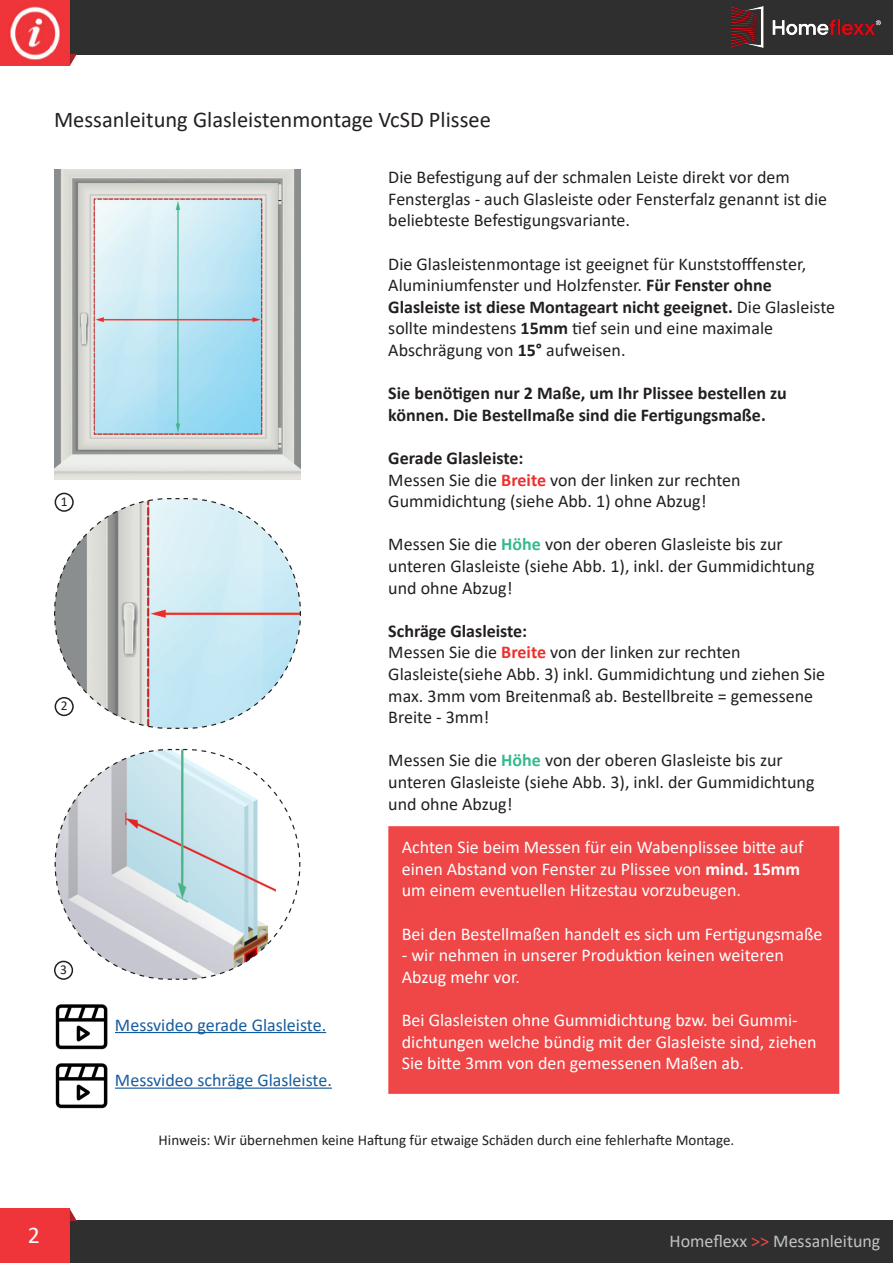
<style>
.page{position:relative;width:893px;height:1263px;background:#fff}
.page>*{position:absolute;margin:0;border:0;box-sizing:border-box;transform-origin:0 0}
.t1{font:24px "Calibri";color:#fff}
.t2{font:22.5px "Calibri";color:#231f20}
.t3{font:18px/21.6px "Calibri";color:#231f20}
.t4{font:18px/21.6px "Calibri";color:#fff}
.t5{font:700 18px "Calibri";color:#231f20}
.t6{font:18px "Calibri";color:#175d9e}
.t7{font:18px "Calibri";color:#c1c3c2}
.t8{font:15px "Calibri";color:#231f20}
.t9{font:13.5px "Calibri";color:#231f20}
.s1{font-weight:700}
.s2{font-weight:700;color:#ee302d}
.s3{font-weight:700;color:#36ba8c}
.s4{color:#ef4647}
</style>
<div class="page">
<div style="left:0;top:0;width:893px;height:54px;background:#2f2f2f"></div>
<div style="left:0;top:0;width:70px;height:66px;background:#ef353a"></div>
<img style="left:10px;top:6px;width:50px;height:54px">
<svg style="left:70px;top:54px;width:7px;height:12px"></svg>
<img style="left:731px;top:7px;width:149px;height:40px">
<div style="left:0;top:1221px;width:893px;height:42px;background:#2f2f2f"></div>
<div style="left:0;top:1209px;width:70px;height:54px;background:#ef353a"></div>
<svg style="left:70px;top:1209px;width:7px;height:12px"></svg>
<svg style="left:54px;top:497px;width:247px;height:232px"></svg>
<img style="left:55px;top:170px;width:245px;height:309px">
<div style="left:55px;top:493px;width:19px;height:19px;border:2px solid #231f20;border-radius:50%"></div>
<div style="left:55px;top:697px;width:19px;height:19px;border:2px solid #231f20;border-radius:50%"></div>
<svg style="left:54px;top:748px;width:247px;height:232px"></svg>
<div style="left:395px;top:833px;width:437px;height:254px;background:#ef4647"></div>
<div style="left:388px;top:826px;width:451px;height:268px;border:14px solid #ef4647"></div>
<img style="left:55px;top:1004px;width:53px;height:46px">
<img style="left:55px;top:1063px;width:53px;height:46px">
<hr style="left:115px;top:1087px;width:217px;height:2px;background:#175d9e">
<hr style="left:115px;top:1032px;width:211px;height:1px;background:#175d9e">
<p class="t2" style="left:54px;top:104px;width:438px">Messanleitung Glasleistenmontage VcSD Plissee</p>
<p class="t9" style="left:61px;top:492px;width:8px">1</p>
<p class="t9" style="left:61px;top:696px;width:8px">2</p>
<p class="t9" style="left:60px;top:960px;width:8px">3</p>
<p class="t6" style="left:115px;top:1012px;width:213px">Messvideo gerade Glasleiste.</p>
<p class="t6" style="left:115px;top:1067px;width:218px">Messvideo schräge Glasleiste.</p>
<p class="t3" style="left:388px;top:166px;width:440px">Die Befestigung auf der schmalen Leiste direkt vor dem<br>Fensterglas - auch Glasleiste oder Fensterfalz genannt ist die beliebteste Befestigungsvariante.</p>
<p class="t3" style="left:388px;top:252px;width:419px">Die Glasleistenmontage ist geeignet für Kunststofffenster,<br>Aluminiumfenster und Holzfenster. <span class="s1">Für Fenster ohne</span></p>
<p class="t3" style="left:388px;top:296px;width:448px"><span class="s1">Glasleiste ist diese Montageart nicht geeignet.</span> Die Glasleiste sollte mindestens <span class="s1">15mm</span> tief sein und eine maximale</p>
<p class="t3" style="left:388px;top:339px;width:239px">Abschrägung von <span class="s1">15°</span> aufweisen.</p>
<p class="t5" style="left:388px;top:380px;width:400px">Sie benötigen nur 2 Maße, um Ihr Plissee bestellen zu</p>
<p class="t5" style="left:388px;top:402px;width:379px">können. Die Bestellmaße sind die Fertigungsmaße.</p>
<p class="t5" style="left:388px;top:445px;width:137px">Gerade Glasleiste:</p>
<p class="t3" style="left:388px;top:468px;width:354px">Messen Sie die <span class="s2">Breite</span> von der linken zur rechten</p>
<p class="t3" style="left:388px;top:490px;width:320px">Gummidichtung (siehe Abb. 1) ohne Abzug!</p>
<p class="t3" style="left:388px;top:533px;width:428px">Messen Sie die <span class="s3">Höhe</span> von der oberen Glasleiste bis zur unteren Glasleiste (siehe Abb. 1), inkl. der Gummidichtung und ohne Abzug!</p>
<p class="t5" style="left:388px;top:618px;width:140px">Schräge Glasleiste:</p>
<p class="t3" style="left:388px;top:641px;width:354px">Messen Sie die <span class="s2">Breite</span> von der linken zur rechten</p>
<p class="t3" style="left:388px;top:663px;width:438px">Glasleiste(siehe Abb. 3) inkl. Gummidichtung und ziehen Sie max. 3mm vom Breitenmaß ab. Bestellbreite = gemessene</p>
<p class="t3" style="left:388px;top:706px;width:103px">Breite - 3mm!</p>
<p class="t3" style="left:388px;top:749px;width:428px">Messen Sie die <span class="s3">Höhe</span> von der oberen Glasleiste bis zur unteren Glasleiste (siehe Abb. 3), inkl. der Gummidichtung und ohne Abzug!</p>
<p class="t4" style="left:402px;top:836px;width:403px">Achten Sie beim Messen für ein Wabenplissee bitte auf einen Abstand von Fenster zu Plissee von <span class="s1">mind. 15mm </span>um einem eventuellen Hitzestau vorzubeugen.</p>
<p class="t4" style="left:402px;top:922px;width:422px">Bei den Bestellmaßen handelt es sich um Fertigungsmaße</p>
<p class="t4" style="left:402px;top:944px;width:384px">- wir nehmen in unserer Produktion keinen weiteren<br>Abzug mehr vor.</p>
<p class="t4" style="left:402px;top:1009px;width:416px">Bei Glasleisten ohne Gummidichtung bzw. bei Gummi&shy;dichtungen welche bündig mit der Glasleiste sind, ziehen<br>Sie bitte 3mm von den gemessenen Maßen ab.</p>
<p class="t8" style="left:159px;top:1129px;width:577px">Hinweis: Wir übernehmen keine Haftung für etwaige Schäden durch eine fehlerhafte Montage.</p>
<p class="t1" style="left:28px;top:1218px;width:14px">2</p>
<p class="t7" style="left:669px;top:1228px;width:212px">Homeflexx <span class="s4">&gt;&gt;</span> Messanleitung</p>
</div>
